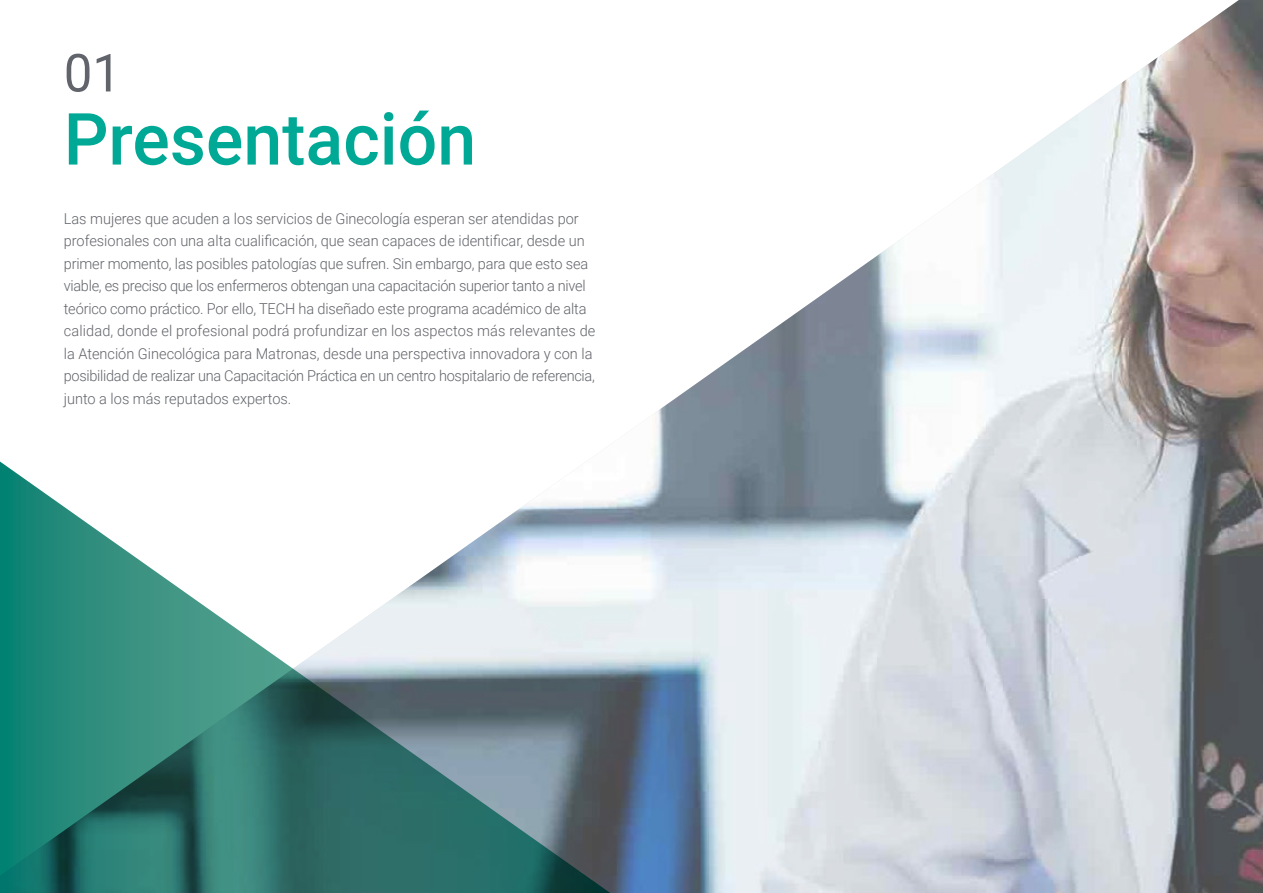
<style>
.page{position:relative;width:1263px;height:893px;background:#fff}
.page>*{position:absolute;margin:0;border:0;box-sizing:border-box;transform-origin:0 0}
.t1{font:500 72px "Roboto";color:#00a996}
.t2{font:52.5px "Roboto";color:#61646a}
.t3{font:300 15px/22.5px "Roboto";letter-spacing:-.01em;color:#61646a}
</style>
<div class="page">
<img style="left:640px;top:0;width:623px;height:893px">
<svg style="left:0;top:461px;width:640px;height:432px"></svg>
<h2 class="t2" style="left:64px;top:36px;width:59px">01</h2>
<h1 class="t1" style="left:64px;top:89px;width:414px">Presentación</h1>
<p class="t3" style="left:64px;top:207px;width:533px">Las mujeres que acuden a los servicios de Ginecología esperan ser atendidas por profesionales con una alta cualificación, que sean capaces de identificar, desde un primer momento, las posibles patologías que sufren. Sin embargo, para que esto sea viable, es preciso que los enfermeros obtengan una capacitación superior tanto a nivel teórico como práctico. Por ello, TECH ha diseñado este programa académico de alta calidad, donde el profesional podrá profundizar en los aspectos más relevantes de la Atención Ginecológica para Matronas, desde una perspectiva innovadora y con la posibilidad de realizar una Capacitación Práctica en un centro hospitalario de referencia, junto a los más reputados expertos.</p>
</div>
